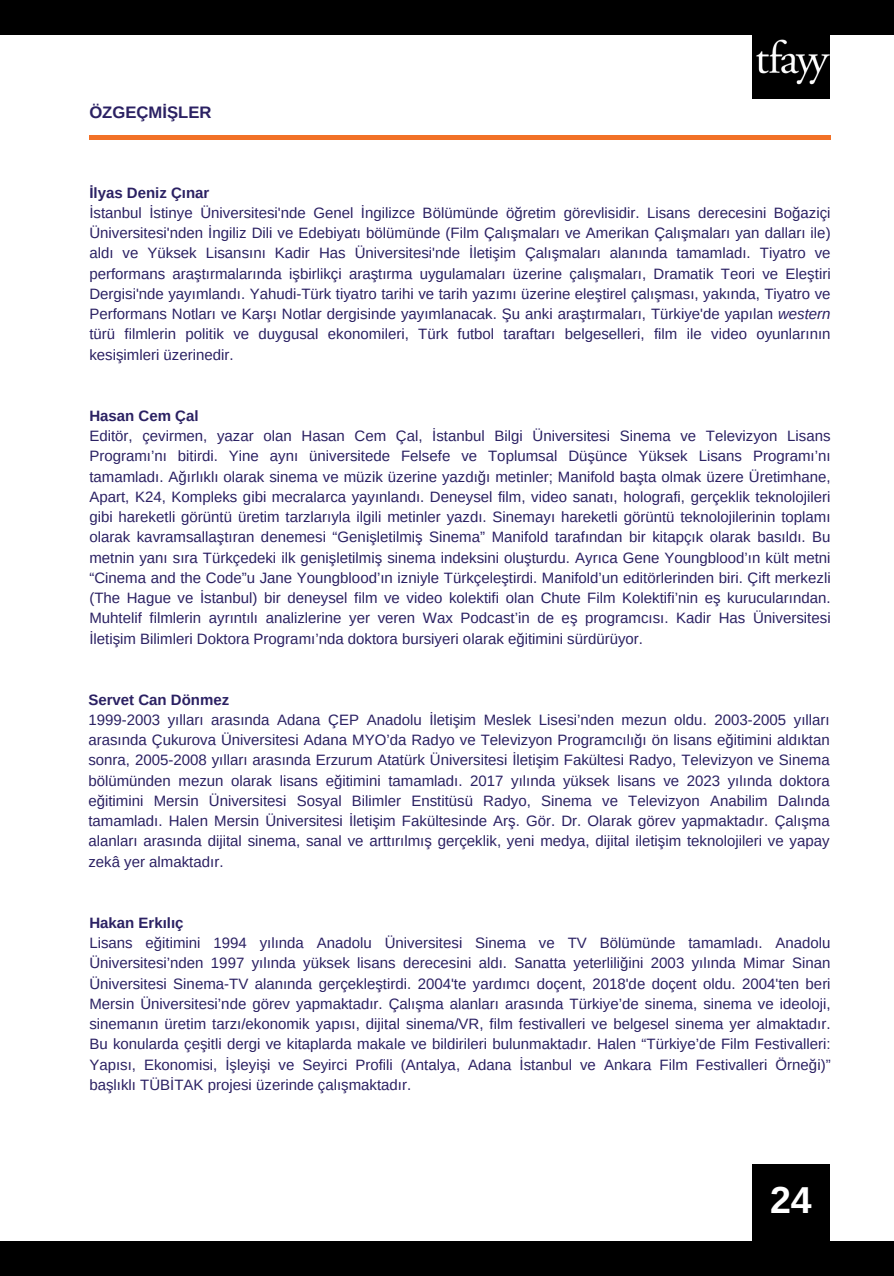
<style>
.page{position:relative;width:894px;height:1276px;background:#fff}
.page>*{position:absolute;margin:0;border:0;box-sizing:border-box;transform-origin:0 0}
.t1{font:700 37.5px "Arimo";color:#fff}
.t2{font:700 16.65px "Arimo";color:#2b2163}
.t3{font:15px/20.2px "Arimo";color:#2b2163;text-align:justify}
.t4{font:700 15px "Arimo";color:#2b2163}
.s1{font-style:italic}
</style>
<div class="page">
<div style="left:89px;top:135px;width:741px;height:5px;background:#f27127"></div>
<div style="left:0;top:0;width:893px;height:34px;background:#000"></div>
<div style="left:0;top:1241px;width:893px;height:35px;background:#000"></div>
<img style="left:751px;top:34px;width:78px;height:65px">
<div style="left:751px;top:1164px;width:78px;height:77px;background:#000"></div>
<p class="t2" style="left:89px;top:103px;width:124px">ÖZGEÇMİŞLER</p>
<p class="t4" style="left:89px;top:184px;width:121px">İlyas Deniz Çınar</p>
<p class="t3" style="left:89px;top:202px;width:742px">İstanbul İstinye Üniversitesi'nde Genel İngilizce Bölümünde öğretim görevlisidir. Lisans derecesini Boğaziçi Üniversitesi'nden İngiliz Dili ve Edebiyatı bölümünde (Film Çalışmaları ve Amerikan Çalışmaları yan dalları ile) aldı ve Yüksek Lisansını Kadir Has Üniversitesi'nde İletişim Çalışmaları alanında tamamladı. Tiyatro ve performans araştırmalarında işbirlikçi araştırma uygulamaları üzerine çalışmaları, Dramatik Teori ve Eleştiri Dergisi'nde yayımlandı. Yahudi-Türk tiyatro tarihi ve tarih yazımı üzerine eleştirel çalışması, yakında, Tiyatro ve Performans Notları ve Karşı Notlar dergisinde yayımlanacak. Şu anki araştırmaları, Türkiye'de yapılan <span class="s1">western </span>türü filmlerin politik ve duygusal ekonomileri, Türk futbol taraftarı belgeselleri, film ile video oyunlarının kesişimleri üzerinedir.</p>
<p class="t4" style="left:89px;top:407px;width:111px">Hasan Cem Çal</p>
<p class="t3" style="left:89px;top:426px;width:742px">Editör, çevirmen, yazar olan Hasan Cem Çal, İstanbul Bilgi Üniversitesi Sinema ve Televizyon Lisans Programı’nı bitirdi. Yine aynı üniversitede Felsefe ve Toplumsal Düşünce Yüksek Lisans Programı’nı tamamladı. Ağırlıklı olarak sinema ve müzik üzerine yazdığı metinler; Manifold başta olmak üzere Üretimhane, Apart, K24, Kompleks gibi mecralarca yayınlandı. Deneysel film, video sanatı, holografi, gerçeklik teknolojileri gibi hareketli görüntü üretim tarzlarıyla ilgili metinler yazdı. Sinemayı hareketli görüntü teknolojilerinin toplamı olarak kavramsallaştıran denemesi “Genişletilmiş Sinema” Manifold tarafından bir kitapçık olarak basıldı. Bu metnin yanı sıra Türkçedeki ilk genişletilmiş sinema indeksini oluşturdu. Ayrıca Gene Youngblood’ın kült metni “Cinema and the Code”u Jane Youngblood’ın izniyle Türkçeleştirdi. Manifold’un editörlerinden biri. Çift merkezli (The Hague ve İstanbul) bir deneysel film ve video kolektifi olan Chute Film Kolektifi’nin eş kurucularından.<br>Muhtelif filmlerin ayrıntılı analizlerine yer veren Wax Podcast’in de eş programcısı. Kadir Has Üniversitesi İletişim Bilimleri Doktora Programı’nda doktora bursiyeri olarak eğitimini sürdürüyor.</p>
<p class="t4" style="left:88px;top:691px;width:142px">Servet Can Dönmez</p>
<p class="t3" style="left:88px;top:709px;width:742px">1999-2003 yılları arasında Adana ÇEP Anadolu İletişim Meslek Lisesi’nden mezun oldu. 2003-2005 yılları arasında Çukurova Üniversitesi Adana MYO’da Radyo ve Televizyon Programcılığı ön lisans eğitimini aldıktan sonra, 2005-2008 yılları arasında Erzurum Atatürk Üniversitesi İletişim Fakültesi Radyo, Televizyon ve Sinema bölümünden mezun olarak lisans eğitimini tamamladı. 2017 yılında yüksek lisans ve 2023 yılında doktora eğitimini Mersin Üniversitesi Sosyal Bilimler Enstitüsü Radyo, Sinema ve Televizyon Anabilim Dalında tamamladı. Halen Mersin Üniversitesi İletişim Fakültesinde Arş. Gör. Dr. Olarak görev yapmaktadır. Çalışma alanları arasında dijital sinema, sanal ve arttırılmış gerçeklik, yeni medya, dijital iletişim teknolojileri ve yapay zekâ yer almaktadır.</p>
<p class="t4" style="left:89px;top:914px;width:96px">Hakan Erkılıç</p>
<p class="t3" style="left:89px;top:933px;width:742px">Lisans eğitimini 1994 yılında Anadolu Üniversitesi Sinema ve TV Bölümünde tamamladı. Anadolu Üniversitesi’nden 1997 yılında yüksek lisans derecesini aldı. Sanatta yeterliliğini 2003 yılında Mimar Sinan Üniversitesi Sinema-TV alanında gerçekleştirdi. 2004'te yardımcı doçent, 2018'de doçent oldu. 2004'ten beri Mersin Üniversitesi’nde görev yapmaktadır. Çalışma alanları arasında Türkiye’de sinema, sinema ve ideoloji, sinemanın üretim tarzı/ekonomik yapısı, dijital sinema/VR, film festivalleri ve belgesel sinema yer almaktadır.<br>Bu konularda çeşitli dergi ve kitaplarda makale ve bildirileri bulunmaktadır. Halen “Türkiye’de Film Festivalleri:<br>Yapısı, Ekonomisi, İşleyişi ve Seyirci Profili (Antalya, Adana İstanbul ve Ankara Film Festivalleri Örneği)” başlıklı TÜBİTAK projesi üzerinde çalışmaktadır.</p>
<h1 class="t1" style="left:769px;top:1179px;width:43px">24</h1>
</div>
